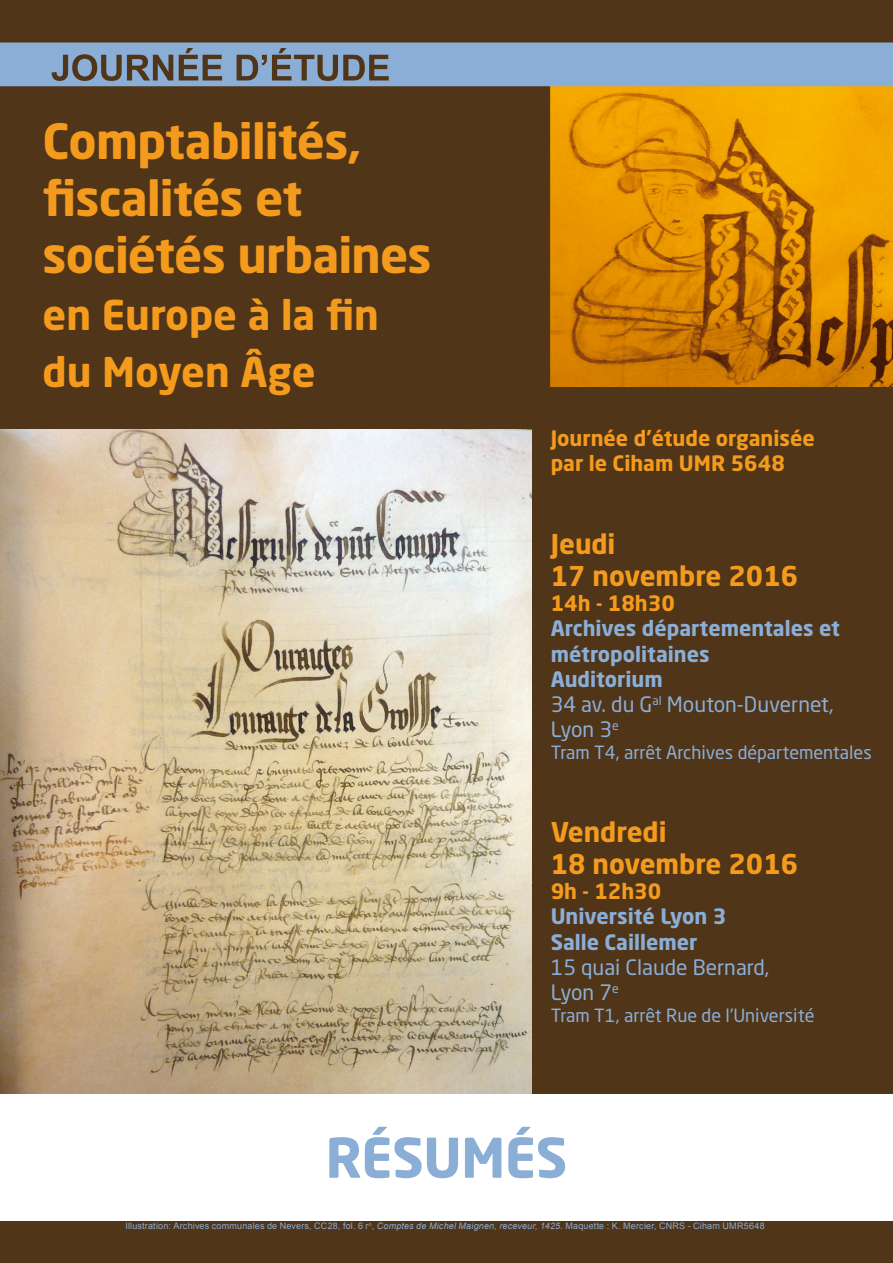
<style>
.page{position:relative;width:893px;height:1263px;background:#503518}
.page>*{position:absolute;margin:0;border:0;box-sizing:border-box;transform-origin:0 0}
.t1{font:700 54px "Neo Sans Std";letter-spacing:-.01em;color:#8baed7}
.t2{font:700 48px/57px "Neo Sans Std";letter-spacing:-.015em;color:#f49b1d}
.t3{font:700 40.5px/57px "Neo Sans Std";color:#f49b1d}
.t4{font:700 27px/32.4px "Neo Sans Std";color:#f49b1d}
.t5{font:700 21px/25.2px "Neo Sans Std";color:#8baed7}
.t6{font:700 21px/25.2px "Neo Sans Std";color:#f49b1d}
.t7{font:21px/25.2px "Neo Sans Std";color:#8baed7}
.t8{font:18px "Neo Sans Std";color:#8baed7}
.t9{font:9px "Arial";letter-spacing:.02em;color:#8baed7}
.s1{font-weight:400}
.s2{font-style:italic}
</style>
<div class="page">
<img style="left:551px;top:86px;width:342px;height:301px">
<svg style="left:0;top:43px;width:893px;height:43px;background:#84a1c2"></svg>
<img style="left:0;top:429px;width:531px;height:665px">
<div style="left:0;top:1094px;width:893px;height:126px;background:#fff"></div>
<h2 class="t2" style="left:43px;top:111px;width:391px">Comptabilités, fiscalités et sociétés urbaines</h2>
<h3 class="t3" style="left:43px;top:285px;width:338px">en Europe à la fin du Moyen Âge</h3>
<h3 class="t6" style="left:551px;top:425px;width:266px">Journée d’étude organisée par le Ciham UMR 5648</h3>
<h3 class="t4" style="left:551px;top:527px;width:249px">Jeudi<br>17 novembre 2016</h3>
<h3 class="t6" style="left:551px;top:590px;width:126px">14h - 18h30</h3>
<h3 class="t5" style="left:551px;top:615px;width:291px">Archives départementales et métropolitaines<br>Auditorium<br><span class="s1">34 av. du G</span><sup>al</sup> <span class="s1">Mouton-Duvernet,<br>Lyon 3</span><sup>e</sup></h3>
<h3 class="t8" style="left:551px;top:741px;width:323px">Tram T4, arrêt Archives départementales</h3>
<h3 class="t4" style="left:551px;top:815px;width:249px">Vendredi<br>18 novembre 2016</h3>
<h3 class="t6" style="left:551px;top:878px;width:112px">9h - 12h30</h3>
<h3 class="t5" style="left:551px;top:903px;width:177px">Université Lyon 3<br>Salle Caillemer</h3>
<h3 class="t7" style="left:551px;top:954px;width:220px">15 quai Claude Bernard,<br>Lyon 7<sup>e</sup></h3>
<h3 class="t8" style="left:551px;top:1004px;width:265px">Tram T1, arrêt Rue de l’Université</h3>
<h1 class="t1" style="left:326px;top:1123px;width:243px">RÉSUMÉS</h1>
<p class="t9" style="left:125px;top:1220px;width:641px">Illustration: Archives communales de Nevers, CC28, fol. 6 r<sup>o</sup>, <span class="s2">Comptes de Michel Maignen, receveur, 1425</span>. Maquette : K. Mercier, CNRS - Ciham UMR5648</p>
</div>
